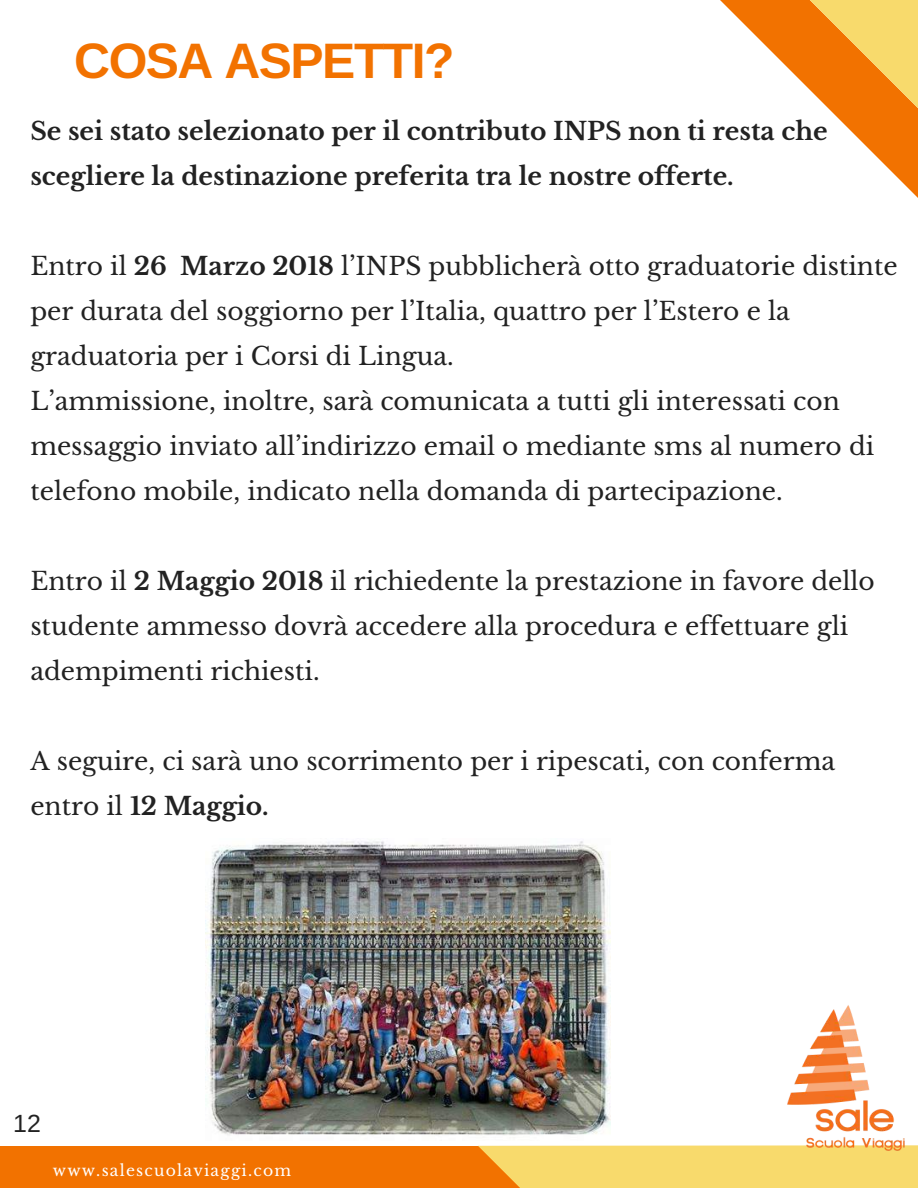
<style>
.page{position:relative;width:918px;height:1188px;background:#fff}
.page>*{position:absolute;margin:0;border:0;box-sizing:border-box;transform-origin:0 0}
.t1{font:700 49.8px "Arimo";letter-spacing:-.03em;color:#f27200}
.t2{font:24.9px/45px "Libre Baskerville";color:#222}
.t3{font:700 24.9px/45px "Libre Baskerville";color:#222}
.t4{font:24.9px "Arimo";color:#222}
.t5{font:15.6px "Libre Baskerville";letter-spacing:.08em;color:#fff}
.s1{font-weight:700}
</style>
<div class="page">
<div style="left:0;top:1146px;width:728px;height:42px;background:#f27200"></div>
<div style="left:478px;top:1145px;width:440px;height:43px;background:#f8da6c"></div>
<svg style="left:720px;top:0;width:198px;height:182px"></svg>
<img style="left:780px;top:1005px;width:138px;height:147px">
<img style="left:206px;top:841px;width:405px;height:294px">
<h1 class="t1" style="left:74px;top:33px;width:382px">COSA ASPETTI?</h1>
<p class="t3" style="left:30px;top:108px;width:799px">Se sei stato selezionato per il contributo INPS non ti resta che scegliere la destinazione preferita tra le nostre offerte.</p>
<p class="t2" style="left:30px;top:243px;width:869px">Entro il <span class="s1">26 Marzo 2018</span> l’INPS pubblicherà otto graduatorie distinte per durata del soggiorno per l’Italia, quattro per l’Estero e la graduatoria per i Corsi di Lingua.<br>L’ammissione, inoltre, sarà comunicata a tutti gli interessati con messaggio inviato all’indirizzo email o mediante sms al numero di telefono mobile, indicato nella domanda di partecipazione.</p>
<p class="t2" style="left:30px;top:558px;width:846px">Entro il <span class="s1">2 Maggio 2018</span> il richiedente la prestazione in favore dello studente ammesso dovrà accedere alla procedura e effettuare gli adempimenti richiesti.</p>
<p class="t2" style="left:30px;top:738px;width:806px">A seguire, ci sarà uno scorrimento per i ripescati, con conferma entro il <span class="s1">12 Maggio.</span></p>
<p class="t4" style="left:13px;top:1109px;width:29px">12</p>
<p class="t5" style="left:53px;top:1160px;width:240px">www.salescuolaviaggi.com</p>
</div>
